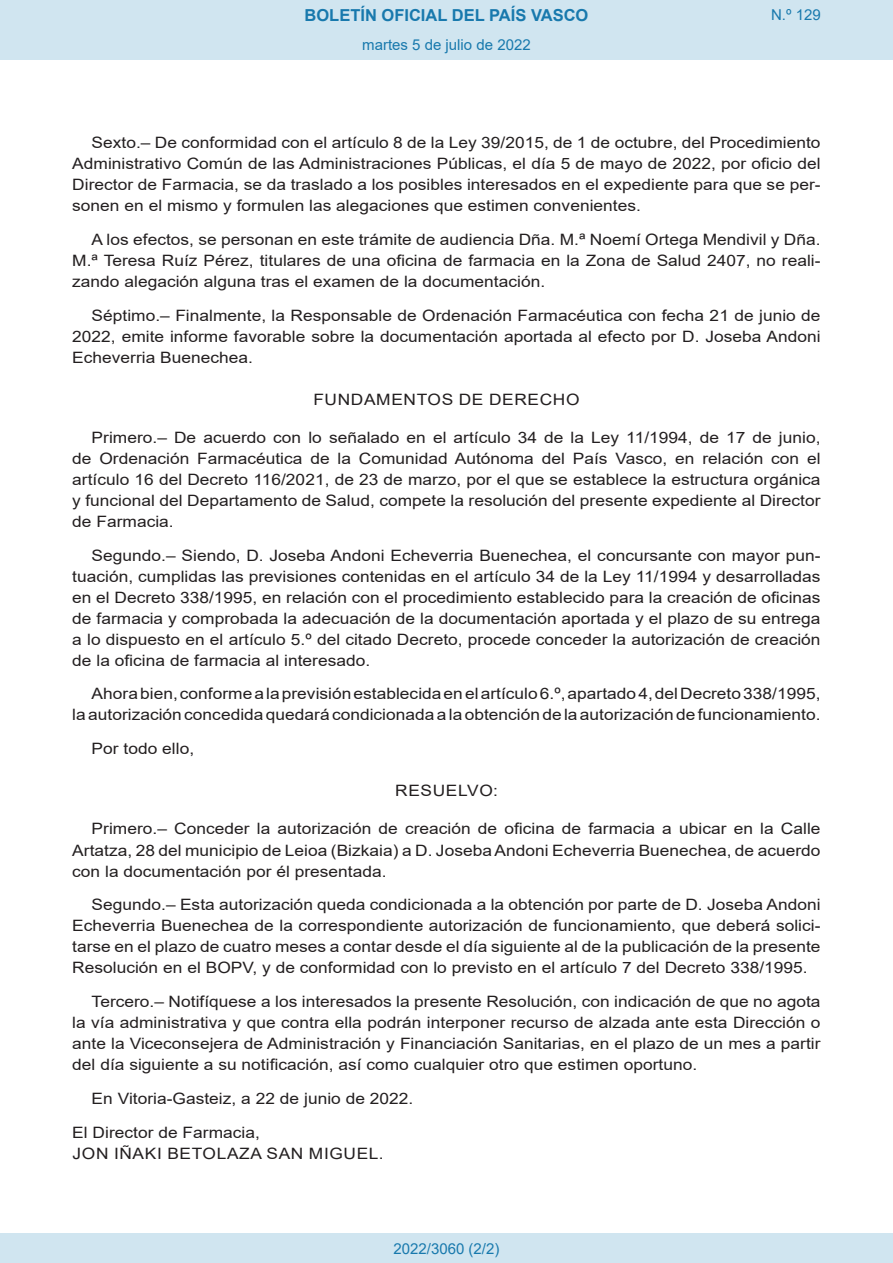
<style>
.page{position:relative;width:893px;height:1263px;background:#fff}
.page>*{position:absolute;margin:0;border:0;box-sizing:border-box;transform-origin:0 0}
.t1{font:700 16.5px "Arial";color:#1879ad}
.BOPVDetalle{font:15.6px/21px "Arial";color:#231f20;text-align:justify;scale:1.11 1}
.BOPVFirmaLugFec{font:15.6px "Arial";color:#231f20;scale:1.11 1}
.BOPVClave{font:15.6px "Arial";letter-spacing:.035em;color:#231f20;scale:1.11 1}
.BOPVFirmaNombre{font:15.6px "Arial";letter-spacing:.035em;color:#231f20;scale:1.11 1}
.BOPVFirmaPuesto{font:15.6px "Arial";color:#231f20;scale:1.11 1}
.Paginacion_Centro{font:15px "Arial";color:#1879ad}
</style>
<div class="page">
<div style="left:0;top:0;width:893px;height:60px;background:#d0e5f0"></div>
<div style="left:0;top:1233px;width:893px;height:30px;background:#d0e5f0"></div>
<p class="t1" style="left:305px;top:3px;width:285px">BOLETÍN OFICIAL DEL PAÍS VASCO</p>
<p class="Paginacion_Centro" style="left:362px;top:35px;width:170px">martes 5 de julio de 2022</p>
<p class="Paginacion_Centro" style="left:771px;top:5px;width:51px">N.º 129</p>
<p class="BOPVDetalle" style="left:72px;top:132px;width:676px;text-indent:19px">Sexto.– De conformidad con el artículo 8 de la Ley 39/2015, de 1 de octubre, del Procedimiento Administrativo Común de las Administraciones Públicas, el día 5 de mayo de 2022, por oficio del Director de Farmacia, se da traslado a los posibles interesados en el expediente para que se per&shy;sonen en el mismo y formulen las alegaciones que estimen convenientes.</p>
<p class="BOPVDetalle" style="left:72px;top:229px;width:676px;text-indent:19px">A los efectos, se personan en este trámite de audiencia Dña. M.ª Noemí Ortega Mendivil y Dña.<br>M.ª Teresa Ruíz Pérez, titulares de una oficina de farmacia en la Zona de Salud 2407, no reali&shy;zando alegación alguna tras el examen de la documentación.</p>
<p class="BOPVDetalle" style="left:72px;top:305px;width:676px;text-indent:19px">Séptimo.– Finalmente, la Responsable de Ordenación Farmacéutica con fecha 21 de junio de 2022, emite informe favorable sobre la documentación aportada al efecto por D. Joseba Andoni Echeverria Buenechea.</p>
<p class="BOPVClave" style="left:313px;top:389px;width:241px">FUNDAMENTOS DE DERECHO</p>
<p class="BOPVDetalle" style="left:72px;top:427px;width:676px;text-indent:19px">Primero.– De acuerdo con lo señalado en el artículo 34 de la Ley 11/1994, de 17 de junio, de Ordenación Farmacéutica de la Comunidad Autónoma del País Vasco, en relación con el artículo 16 del Decreto 116/2021, de 23 de marzo, por el que se establece la estructura orgánica y funcional del Departamento de Salud, compete la resolución del presente expediente al Director de Farmacia.</p>
<p class="BOPVDetalle" style="left:72px;top:545px;width:676px;text-indent:19px">Segundo.– Siendo, D. Joseba Andoni Echeverria Buenechea, el concursante con mayor pun&shy;tuación, cumplidas las previsiones contenidas en el artículo 34 de la Ley 11/1994 y desarrolladas en el Decreto 338/1995, en relación con el procedimiento establecido para la creación de oficinas de farmacia y comprobada la adecuación de la documentación aportada y el plazo de su entrega a lo dispuesto en el artículo 5.º del citado Decreto, procede conceder la autorización de creación de la oficina de farmacia al interesado.</p>
<p class="BOPVDetalle" style="left:72px;top:683px;width:676px;text-align:right">Ahora bien, conforme a la previsión establecida en el artículo 6.º, apartado 4, del Decreto 338/1995,<br>la autorización concedida quedará condicionada a la obtención de la autorización de funcionamiento.</p>
<p class="BOPVDetalle" style="left:92px;top:738px;width:94px">Por todo ello,</p>
<p class="BOPVClave" style="left:395px;top:780px;width:94px">RESUELVO:</p>
<p class="BOPVDetalle" style="left:72px;top:818px;width:676px;text-indent:19px">Primero.– Conceder la autorización de creación de oficina de farmacia a ubicar en la Calle Artatza, 28 del municipio de Leioa (Bizkaia) a D. Joseba Andoni Echeverria Buenechea, de acuerdo con la documentación por él presentada.</p>
<p class="BOPVDetalle" style="left:72px;top:894px;width:676px;text-indent:19px">Segundo.– Esta autorización queda condicionada a la obtención por parte de D. Joseba Andoni Echeverria Buenechea de la correspondiente autorización de funcionamiento, que deberá solici&shy;tarse en el plazo de cuatro meses a contar desde el día siguiente al de la publicación de la presente Resolución en el BOPV, y de conformidad con lo previsto en el artículo 7 del Decreto 338/1995.</p>
<p class="BOPVDetalle" style="left:72px;top:991px;width:676px;text-indent:19px">Tercero.– Notifíquese a los interesados la presente Resolución, con indicación de que no agota la vía administrativa y que contra ella podrán interponer recurso de alzada ante esta Dirección o ante la Viceconsejera de Administración y Financiación Sanitarias, en el plazo de un mes a partir del día siguiente a su notificación, así como cualquier otro que estimen oportuno.</p>
<p class="BOPVFirmaLugFec" style="left:92px;top:1087px;width:291px">En Vitoria-Gasteiz, a 22 de junio de 2022.</p>
<p class="BOPVFirmaPuesto" style="left:72px;top:1121px;width:170px">El Director de Farmacia,</p>
<p class="BOPVFirmaNombre" style="left:73px;top:1142px;width:282px">JON IÑAKI BETOLAZA SAN MIGUEL.</p>
<p class="Paginacion_Centro" style="left:393px;top:1238px;width:107px">2022/3060 (2/2)</p>
</div>
